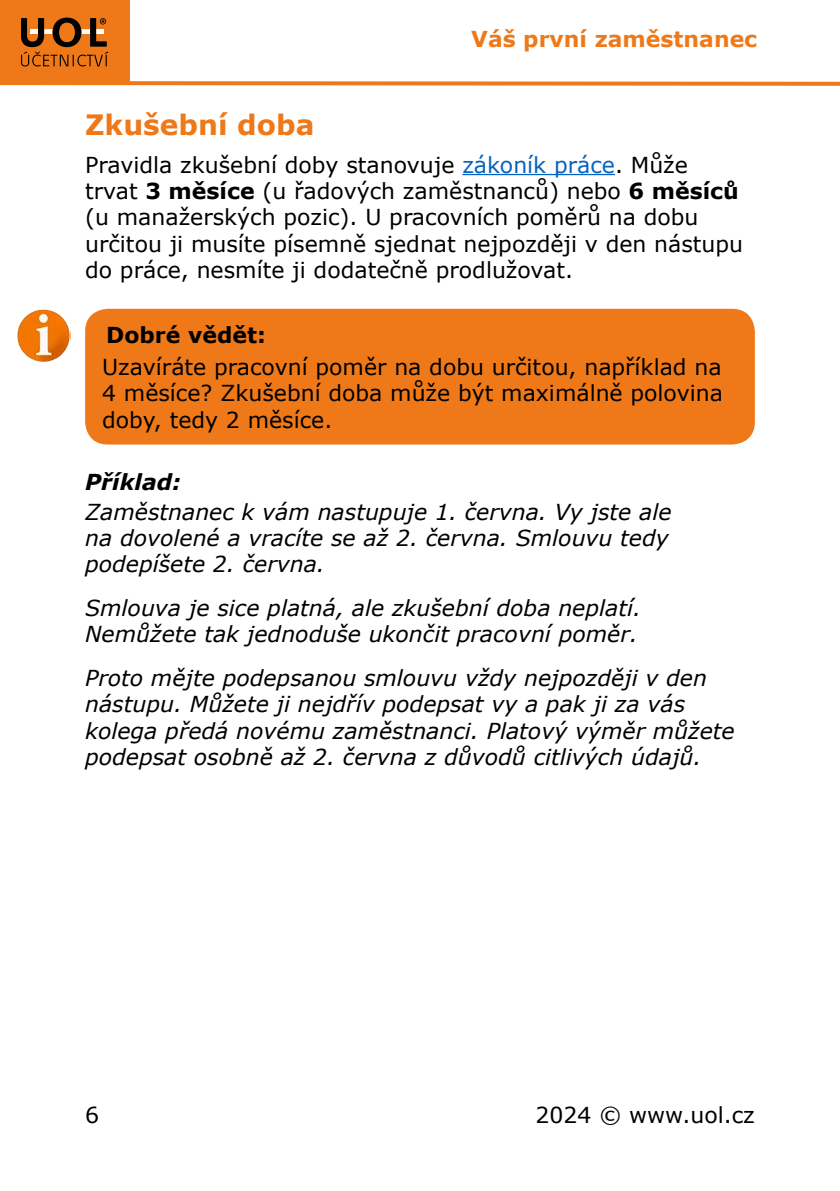
<style>
.page{position:relative;width:840px;height:1191px;background:#fff}
.page>*{position:absolute;margin:0;border:0;box-sizing:border-box;transform-origin:0 0}
.Nadpis_1{font:700 28px "Verdana";color:#ef7918}
.Kurzíva{font:italic 22px/26.4px "Verdana";color:#000}
.Odstavec_3mm{font:22px/26.4px "Verdana";color:#000}
.t1{font:700 22px "Verdana";color:#ef7918}
.BOLD{font:700 22px "Verdana";color:#000}
.Bold_Kurzíva{font:italic 700 22px "Verdana";color:#000}
.s1{color:#0563c1}
.s2{font-weight:700}
</style>
<div class="page">
<div style="left:0;top:0;width:129px;height:84px;background:#ef7918"></div>
<svg style="left:0;top:79px;width:839px;height:7px"></svg>
<svg style="left:21px;top:18px;width:87px;height:48px"></svg>
<hr style="left:462px;top:174px;width:152px;height:1px;background:#0563c1">
<div style="left:85px;top:309px;width:669px;height:135px;background:#ef7918;border-radius:23px"></div>
<img style="left:17px;top:309px;width:54px;height:53px">
<p class="t1" style="left:471px;top:24px;width:287px">Váš první zaměstnanec</p>
<p class="Nadpis_1" style="left:85px;top:105px;width:231px">Zkušební doba</p>
<p class="Odstavec_3mm" style="left:85px;top:151px;width:659px">Pravidla zkušební doby stanovuje <span class="s1">zákoník práce</span>. Může trvat <span class="s2">3 měsíce</span> (u řadových zaměstnanců) nebo <span class="s2">6 měsíců </span>(u manažerských pozic). U pracovních poměrů na dobu určitou ji musíte písemně sjednat nejpozději v den nástupu do práce, nesmíte ji dodatečně prodlužovat.</p>
<p class="BOLD" style="left:106px;top:319px;width:161px">Dobré vědět:</p>
<p class="Odstavec_3mm" style="left:102px;top:353px;width:622px;text-align:justify">Uzavíráte pracovní poměr na dobu určitou, například na 4 měsíce? Zkušební doba může být maximálně polovina doby, tedy 2 měsíce.</p>
<p class="Bold_Kurzíva" style="left:85px;top:467px;width:97px">Příklad:</p>
<p class="Kurzíva" style="left:85px;top:498px;width:587px">Zaměstnanec k vám nastupuje 1. června. Vy jste ale na dovolené a vracíte se až 2. června. Smlouvu tedy podepíšete 2. června.</p>
<p class="Kurzíva" style="left:85px;top:594px;width:557px">Smlouva je sice platná, ale zkušební doba neplatí.<br>Nemůžete tak jednoduše ukončit pracovní poměr.</p>
<p class="Kurzíva" style="left:85px;top:664px;width:650px">Proto mějte podepsanou smlouvu vždy nejpozději v den nástupu. Můžete ji nejdřív podepsat vy a pak ji za vás kolega předá novému zaměstnanci. Platový výměr můžete podepsat osobně až 2. června z důvodů citlivých údajů.</p>
<p class="Odstavec_3mm" style="left:85px;top:1101px;width:15px">6</p>
<p class="Odstavec_3mm" style="left:535px;top:1101px;width:221px">2024 © www.uol.cz</p>
</div>
